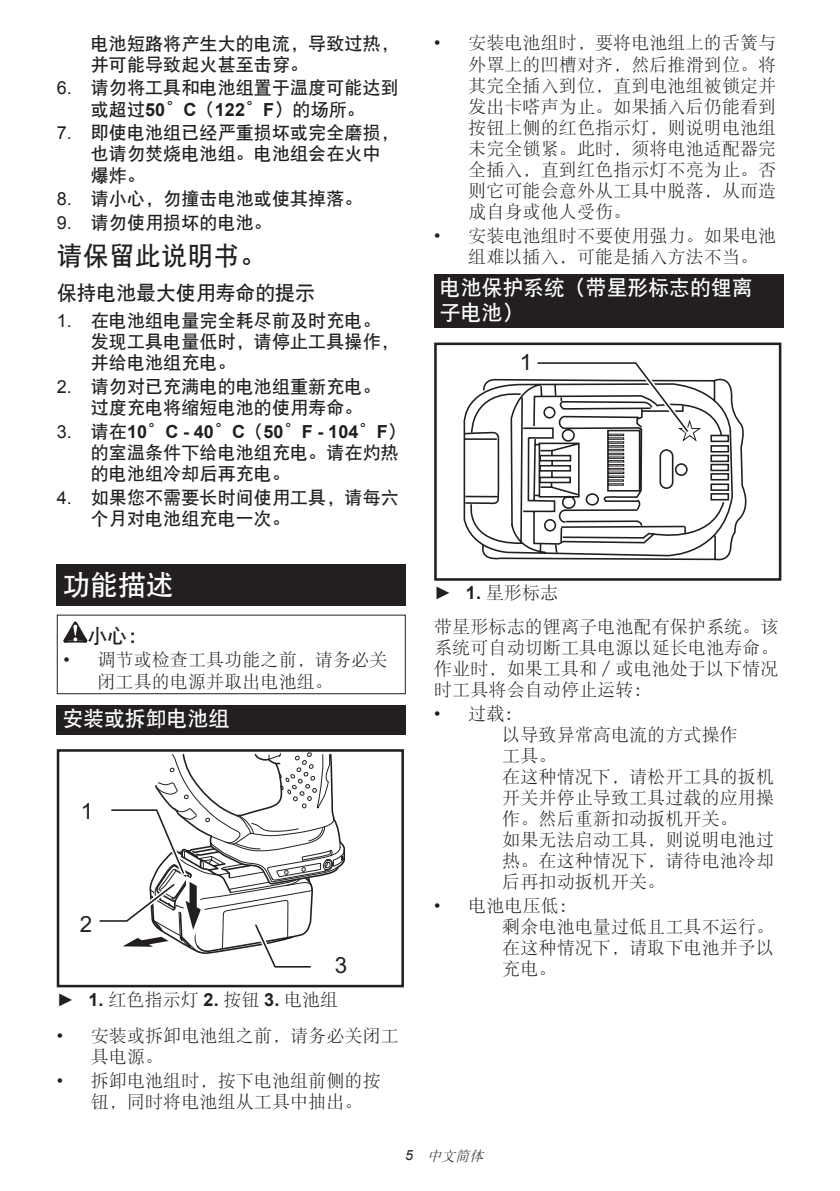
<style>
.page{position:relative;width:840px;height:1191px;background:#fff}
.page>*{position:absolute;margin:0;border:0;box-sizing:border-box;transform-origin:0 0}
.t1{font:28px "DFP Hei W7 GB EUC H";color:#fff}
.t2{font:26px "DFP Hei W7 GB EUC H";letter-spacing:.005em;color:#231f20}
.t3{font:22.4px "Arial";color:#231f20}
.t4{font:21px/24.6px "DFP Hei W7 GB EUC H";letter-spacing:-.01em;color:#fff}
.t5{font:20px "DFP Hei W7 GB EUC H";letter-spacing:-.01em;color:#231f20}
.t6{font:18px/21px "DFP Song W3 GB EUC H";letter-spacing:.005em;color:#231f20}
.t7{font:18px/21px "DFP Hei W7 GB EUC H";letter-spacing:.005em;color:#231f20}
.t8{font:700 18px "Arial";letter-spacing:.005em;color:#231f20}
.t9{font:italic 14px "DFP Song W3 GB EUC H";color:#231f20}
.s1{font-family:"Arial"}
.s2{font-family:"Arial";font-weight:700}
.s3{font-weight:400}
.s4{font-family:"DFP Hei W7 GB EUC H";font-weight:400}
</style>
<div class="page">
<div style="left:57px;top:565px;width:348px;height:41px;background:#231f20"></div>
<svg style="left:63px;top:621px;width:24px;height:21px"></svg>
<div style="left:57px;top:614px;width:348px;height:80px;border:1px solid #231f20"></div>
<div style="left:57px;top:705px;width:348px;height:30px;background:#231f20"></div>
<svg style="left:99px;top:753px;width:246px;height:215px"></svg>
<div style="left:57px;top:749px;width:347px;height:238px;border:3px solid #231f20"></div>
<div style="left:434px;top:274px;width:348px;height:54px;background:#231f20"></div>
<svg style="left:463px;top:378px;width:284px;height:183px"></svg>
<div style="left:710px;top:435px;width:18px;height:7px;border:2px solid #231f20"></div>
<div style="left:710px;top:445px;width:18px;height:7px;border:2px solid #231f20"></div>
<div style="left:710px;top:455px;width:18px;height:7px;border:2px solid #231f20"></div>
<div style="left:710px;top:464px;width:18px;height:7px;border:2px solid #231f20"></div>
<div style="left:710px;top:473px;width:18px;height:7px;border:2px solid #231f20"></div>
<div style="left:710px;top:483px;width:18px;height:8px;border:2px solid #231f20"></div>
<div style="left:710px;top:493px;width:18px;height:7px;border:2px solid #231f20"></div>
<div style="left:607px;top:471px;width:17px;height:3px;border:1px solid #231f20"></div>
<div style="left:607px;top:475px;width:17px;height:3px;border:1px solid #231f20"></div>
<div style="left:607px;top:479px;width:16px;height:3px;border:1px solid #231f20"></div>
<div style="left:607px;top:483px;width:16px;height:3px;border:1px solid #231f20"></div>
<div style="left:434px;top:342px;width:347px;height:239px;border:3px solid #231f20"></div>
<svg style="left:532px;top:362px;width:170px;height:108px"></svg>
<p class="t7" style="left:91px;top:33px;width:309px">电池短路将产生大的电流，导致过热，并可能导致起火甚至击穿。</p>
<p class="t7" style="left:57px;top:77px;width:343px;text-align:center"><span class="s1">6.</span> 请勿将工具和电池组置于温度可能达到或超过<span class="s2">50</span>°<span class="s2">C</span>（<span class="s2">122</span>°<span class="s2">F</span>）的场所。</p>
<p class="t7" style="left:91px;top:122px;width:309px;text-indent:-34px"><span class="s1">7.</span> 即使电池组已经严重损坏或完全磨损，也请勿焚烧电池组。电池组会在火中爆炸。</p>
<p class="t7" style="left:57px;top:188px;width:307px"><span class="s1">8.</span> 请小心，勿撞击电池或使其掉落。</p>
<p class="t7" style="left:57px;top:212px;width:216px"><span class="s1">9.</span> 请勿使用损坏的电池。</p>
<h2 class="t2" style="left:57px;top:243px;width:211px">请保留此说明书。</h2>
<p class="t5" style="left:57px;top:283px;width:260px">保持电池最大使用寿命的提示</p>
<p class="t7" style="left:91px;top:310px;width:309px;text-indent:-34px"><span class="s1">1.</span> 在电池组电量完全耗尽前及时充电。发现工具电量低时，请停止工具操作，并给电池组充电。</p>
<p class="t7" style="left:91px;top:376px;width:291px;text-indent:-34px"><span class="s1">2.</span> 请勿对已充满电的电池组重新充电。过度充电将缩短电池的使用寿命。</p>
<p class="t8" style="left:57px;top:419px;width:350px"><span class="s3">3.</span> <span class="s4">请在</span>10<span class="s4">°</span>C - 40<span class="s4">°</span>C<span class="s4">（</span>50<span class="s4">°</span>F - 104<span class="s4">°</span>F<span class="s4">）</span></p>
<p class="t7" style="left:91px;top:442px;width:309px">的室温条件下给电池组充电。请在灼热的电池组冷却后再充电。</p>
<p class="t7" style="left:91px;top:487px;width:309px;text-indent:-34px"><span class="s1">4.</span> 如果您不需要长时间使用工具，请每六个月对电池组充电一次。</p>
<h1 class="t1" style="left:62px;top:570px;width:113px">功能描述</h1>
<p class="t5" style="left:87px;top:625px;width:62px">小心：</p>
<p class="t6" style="left:97px;top:649px;width:291px;text-indent:-34px"><span class="s1">•</span> 调节或检查工具功能之前，请务必关闭工具的电源并取出电池组。</p>
<p class="t4" style="left:62px;top:706px;width:168px">安装或拆卸电池组</p>
<p class="t3" style="left:81px;top:796px;width:14px">1</p>
<p class="t3" style="left:80px;top:909px;width:14px">2</p>
<p class="t3" style="left:334px;top:950px;width:14px">3</p>
<p class="t6" style="left:57px;top:988px;width:283px"><span class="s1">►</span> <span class="s2">1.</span> 红色指示灯 <span class="s2">2.</span> 按钮 <span class="s2">3.</span> 电池组</p>
<p class="t6" style="left:91px;top:1025px;width:309px;text-indent:-34px"><span class="s1">•</span> 安装或拆卸电池组之前，请务必关闭工具电源。</p>
<p class="t6" style="left:91px;top:1070px;width:291px;text-indent:-34px"><span class="s1">•</span> 拆卸电池组时，按下电池组前侧的按钮，同时将电池组从工具中抽出。</p>
<p class="t6" style="left:468px;top:33px;width:309px;text-align:justify;text-indent:-34px"><span class="s1">•</span> 安装电池组时，要将电池组上的舌簧与外罩上的凹槽对齐，然后推滑到位。将其完全插入到位，直到电池组被锁定并发出卡嗒声为止。如果插入后仍能看到按钮上侧的红色指示灯，则说明电池组未完全锁紧。此时，须将电池适配器完全插入，直到红色指示灯不亮为止。否则它可能会意外从工具中脱落，从而造成自身或他人受伤。</p>
<p class="t6" style="left:468px;top:225px;width:309px;text-indent:-34px"><span class="s1">•</span> 安装电池组时不要使用强力。如果电池组难以插入，可能是插入方法不当。</p>
<p class="t4" style="left:439px;top:275px;width:314px">电池保护系统（带星形标志的锂离子电池）</p>
<p class="t3" style="left:519px;top:347px;width:14px">1</p>
<p class="t6" style="left:434px;top:575px;width:345px;line-height:33.6px"><span class="s1">►</span> <span class="s2">1.</span> 星形标志<br>带星形标志的锂离子电池配有保护系统。该</p>
<p class="t6" style="left:434px;top:636px;width:345px;text-align:justify">系统可自动切断工具电源以延长电池寿命。作业时，如果工具和／或电池处于以下情况时工具将会自动停止运转：</p>
<p class="t6" style="left:502px;top:702px;width:273px;text-indent:-68px"><span class="s1">•</span> 过载：<br>以导致异常高电流的方式操作<br>工具。<br>在这种情况下，请松开工具的扳机开关并停止导致工具过载的应用操作。然后重新扣动扳机开关。<br>如果无法启动工具，则说明电池过热。在这种情况下，请待电池冷却后再扣动扳机开关。</p>
<p class="t6" style="left:502px;top:895px;width:273px;text-indent:-68px"><span class="s1">•</span> 电池电压低：<br>剩余电池电量过低且工具不运行。在这种情况下，请取下电池并予以充电。</p>
<p class="t9" style="left:405px;top:1148px;width:83px"><span class="s1">5</span> 中文简体</p>
</div>
